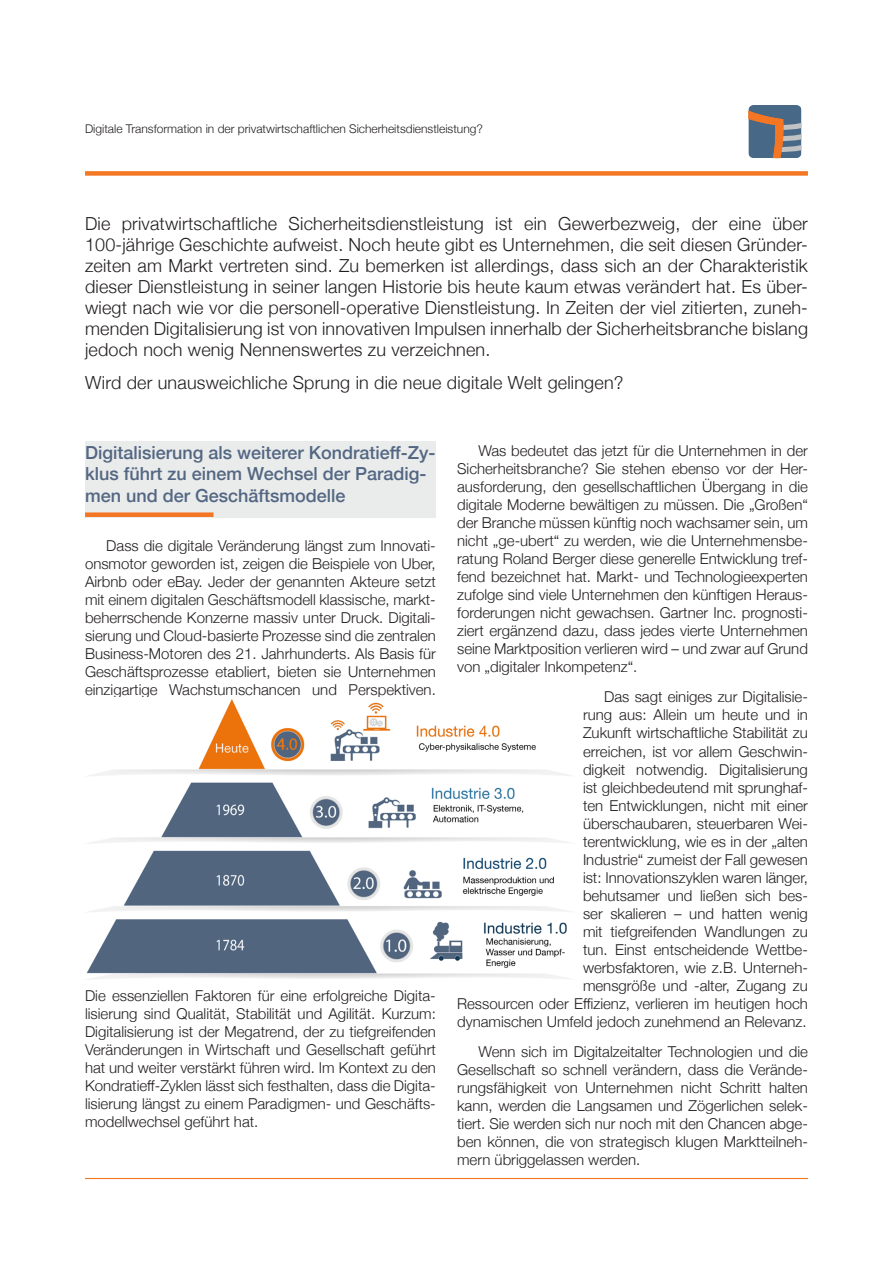
<style>
.page{position:relative;width:893px;height:1263px;background:#fff}
.page>*{position:absolute;margin:0;border:0;box-sizing:border-box;transform-origin:0 0}
.t1{font:300 18px/21px "Helvetica Neue";letter-spacing:.01em;color:#231f20;text-align:justify}
.t2{font:500 18px/21.6px "Helvetica Neue";color:#536783}
.t3{font:300 15px/18px "Helvetica Neue";color:#231f20;text-align:justify}
.t4{font:300 12px "Helvetica Neue";color:#231f20}
</style>
<div class="page">
<div style="left:85px;top:171px;width:723px;height:5px;background:#f47723"></div>
<svg style="left:748px;top:105px;width:53px;height:53px;background:#77757b"></svg>
<div style="left:85px;top:441px;width:351px;height:77px;background:#eaebeb"></div>
<div style="left:85px;top:512px;width:129px;height:5px;background:#f47623"></div>
<hr style="left:85px;top:1178px;width:723px;height:1px;background:#f47723">
<img style="left:86px;top:699px;width:485px;height:281px">
<p class="t4" style="left:85px;top:119px;width:399px">Digitale Transformation in der privatwirtschaftlichen Sicherheitsdienstleistung?</p>
<p class="t1" style="left:85px;top:211px;width:724px">Die privatwirtschaftliche Sicherheitsdienstleistung ist ein Gewerbezweig, der eine über 100-jährige Geschichte aufweist. Noch heute gibt es Unternehmen, die seit diesen Gründer&shy;zeiten am Markt vertreten sind. Zu bemerken ist allerdings, dass sich an der Charakteristik dieser Dienstleistung in seiner langen Historie bis heute kaum etwas verändert hat. Es über&shy;wiegt nach wie vor die personell-operative Dienstleistung. In Zeiten der viel zitierten, zuneh&shy;menden Digitalisierung ist von innovativen Impulsen innerhalb der Sicherheitsbranche bislang jedoch noch wenig Nennenswertes zu verzeichnen.</p>
<p class="t1" style="left:85px;top:371px;width:540px">Wird der unausweichliche Sprung in die neue digitale Welt gelingen?</p>
<p class="t2" style="left:85px;top:440px;width:352px">Digitalisierung als weiterer Kondratieff-Zy&shy;klus führt zu einem Wechsel der Paradig&shy;men und der Geschäftsmodelle</p>
<p class="t3" style="left:85px;top:536px;width:352px;text-indent:21px">Dass die digitale Veränderung längst zum Innovati&shy;onsmotor geworden ist, zeigen die Beispiele von Uber, Airbnb oder eBay. Jeder der genannten Akteure setzt mit einem digitalen Geschäftsmodell klassische, markt&shy;beherrschende Konzerne massiv unter Druck. Digitali&shy;sierung und Cloud-basierte Prozesse sind die zentralen Business-Motoren des 21. Jahrhunderts. Als Basis für Geschäftsprozesse etabliert, bieten sie Unternehmen einzigartige Wachstumschancen und Perspektiven.</p>
<p class="t3" style="left:85px;top:986px;width:352px">Die essenziellen Faktoren für eine erfolgreiche Digita&shy;lisierung sind Qualität, Stabilität und Agilität. Kurzum:<br>Digitalisierung ist der Megatrend, der zu tiefgreifenden Veränderungen in Wirtschaft und Gesellschaft geführt hat und weiter verstärkt führen wird. Im Kontext zu den Kondratieff-Zyklen lässt sich festhalten, dass die Digita&shy;lisierung längst zu einem Paradigmen- und Geschäfts&shy;modellwechsel geführt hat.</p>
<p class="t3" style="left:457px;top:440px;width:352px;text-indent:21px">Was bedeutet das jetzt für die Unternehmen in der Sicherheitsbranche? Sie stehen ebenso vor der Her&shy;ausforderung, den gesellschaftlichen Übergang in die digitale Moderne bewältigen zu müssen. Die „Großen“ der Branche müssen künftig noch wachsamer sein, um nicht „ge-ubert“ zu werden, wie die Unternehmensbe&shy;ratung Roland Berger diese generelle Entwicklung tref&shy;fend bezeichnet hat. Markt- und Technologieexperten zufolge sind viele Unternehmen den künftigen Heraus&shy;forderungen nicht gewachsen. Gartner Inc. prognosti&shy;ziert ergänzend dazu, dass jedes vierte Unternehmen seine Marktposition verlieren wird – und zwar auf Grund von „digitaler Inkompetenz“.</p>
<p class="t3" style="left:457px;top:687px;width:352px;text-align:right">Das sagt einiges zur Digitalisie-<br>rung aus: Allein um heute und in<br>Zukunft wirtschaftliche Stabilität zu<br>erreichen, ist vor allem Geschwin-<br>digkeit notwendig. Digitalisierung<br>ist gleichbedeutend mit sprunghaf-<br>ten Entwicklungen, nicht mit einer<br>überschaubaren, steuerbaren Wei-<br>terentwicklung, wie es in der „alten<br>Industrie“ zumeist der Fall gewesen<br>ist: Innovationszyklen waren länger,<br>behutsamer und ließen sich bes-<br>ser skalieren – und hatten wenig<br>mit tiefgreifenden Wandlungen zu<br>tun. Einst entscheidende Wettbe-<br>werbsfaktoren, wie z.B. Unterneh-<br>mensgröße und -alter, Zugang zu<br>Ressourcen oder Effizienz, verlieren im heutigen hoch dynamischen Umfeld jedoch zunehmend an Relevanz.</p>
<p class="t3" style="left:457px;top:1042px;width:352px;text-indent:21px">Wenn sich im Digitalzeitalter Technologien und die Gesellschaft so schnell verändern, dass die Verände&shy;rungsfähigkeit von Unternehmen nicht Schritt halten kann, werden die Langsamen und Zögerlichen selek&shy;tiert. Sie werden sich nur noch mit den Chancen abge&shy;ben können, die von strategisch klugen Marktteilneh&shy;mern übriggelassen werden.</p>
</div>
